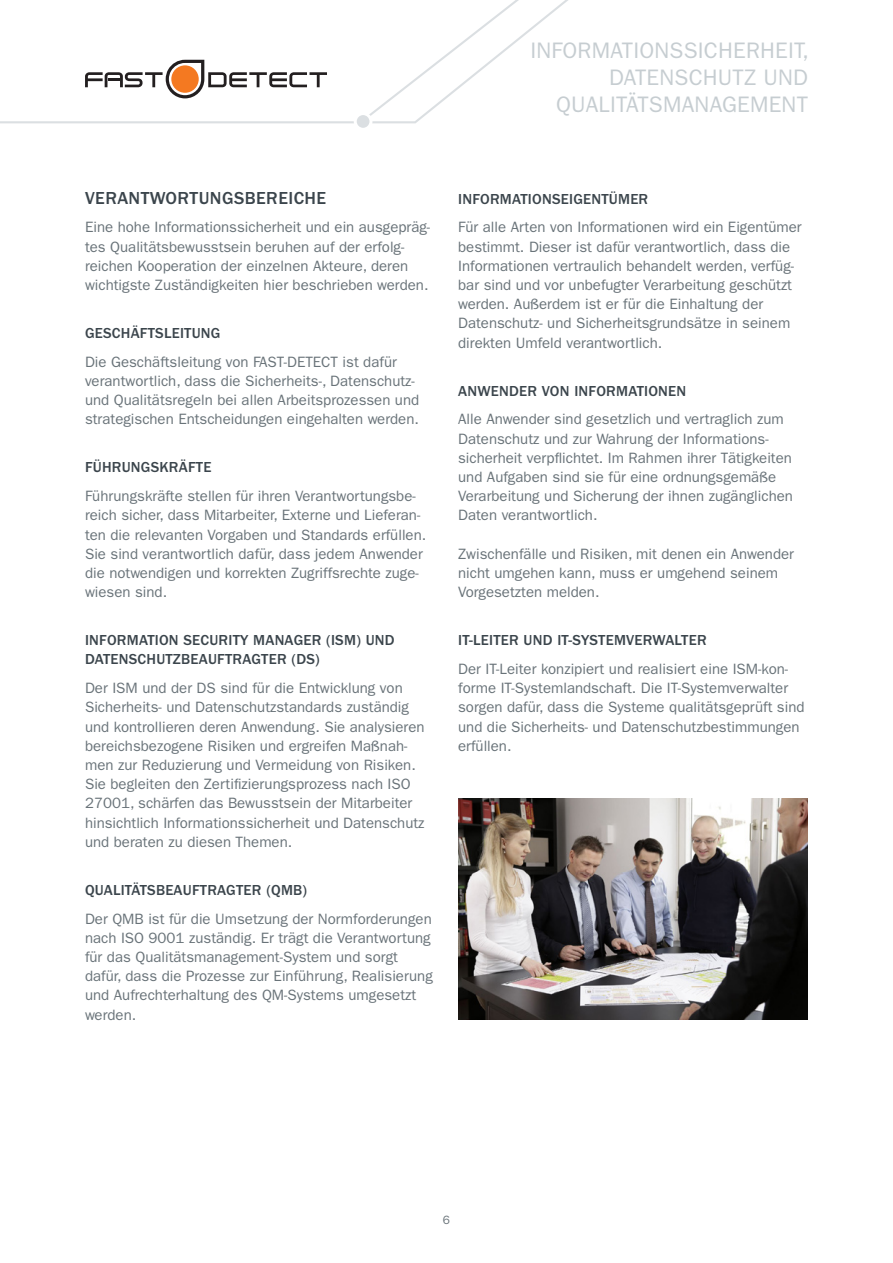
<style>
.page{position:relative;width:893px;height:1263px;background:#fff}
.page>*{position:absolute;margin:0;border:0;box-sizing:border-box;transform-origin:0 0}
.t1{font:22.5px/27px "ITC Franklin Gothic Std";letter-spacing:.01em;color:#c6cdd1;text-align:right}
.Ü1__12pt_16ZAB{font:500 18px "ITC Franklin Gothic Std";letter-spacing:.025em;color:#3b454c}
.Fließ__9_8pt_12_8ZAB{font:15px/19.2px "ITC Franklin Gothic Std";color:#697379}
.Ü2_als_Sub{font:500 15px/19.2px "ITC Franklin Gothic Std";letter-spacing:.015em;color:#3b454c}
.t2{font:12px "ITC Franklin Gothic Std";color:#697379}
</style>
<div class="page">
<svg style="left:0;top:0;width:568px;height:124px"></svg>
<div style="left:355px;top:114px;width:16px;height:15px;background:#dbdfe2;border-radius:50%"></div>
<div style="left:354px;top:112px;width:18px;height:19px;border:3px solid #fff;border-radius:50%"></div>
<img style="left:458px;top:799px;width:350px;height:220px">
<h1 class="t1" style="left:530px;top:37px;width:280px">INFORMATIONSSICHERHEIT,<br>DATENSCHUTZ UND<br>QUALITÄTSMANAGEMENT</h1>
<p class="Ü1__12pt_16ZAB" style="left:85px;top:187px;width:243px">VERANTWORTUNGSBEREICHE</p>
<p class="Fließ__9_8pt_12_8ZAB" style="left:85px;top:218px;width:347px">Eine hohe Informationssicherheit und ein ausgepräg&shy;tes Qualitätsbewusstsein beruhen auf der erfolg&shy;reichen Kooperation der einzelnen Akteure, deren wichtigste Zuständigkeiten hier beschrieben werden.</p>
<p class="Ü2_als_Sub" style="left:85px;top:323px;width:137px">GESCHÄFTSLEITUNG</p>
<p class="Fließ__9_8pt_12_8ZAB" style="left:85px;top:352px;width:336px">Die Geschäftsleitung von FAST-DETECT ist dafür verantwortlich, dass die Sicherheits-, Datenschutz&shy;und Qualitätsregeln bei allen Arbeitsprozessen und strategischen Entscheidungen eingehalten werden.</p>
<p class="Ü2_als_Sub" style="left:85px;top:458px;width:128px">FÜHRUNGSKRÄFTE</p>
<p class="Fließ__9_8pt_12_8ZAB" style="left:85px;top:487px;width:343px">Führungskräfte stellen für ihren Verantwortungsbe&shy;reich sicher, dass Mitarbeiter, Externe und Lieferan&shy;ten die relevanten Vorgaben und Standards erfüllen.<br>Sie sind verantwortlich dafür, dass jedem Anwender die notwendigen und korrekten Zugriffsrechte zuge&shy;wiesen sind.</p>
<p class="Ü2_als_Sub" style="left:85px;top:631px;width:311px">INFORMATION SECURITY MANAGER (ISM) UND<br>DATENSCHUTZBEAUFTRAGTER (DS)</p>
<p class="Fließ__9_8pt_12_8ZAB" style="left:85px;top:679px;width:341px">Der ISM und der DS sind für die Entwicklung von Sicherheits- und Datenschutzstandards zuständig und kontrollieren deren Anwendung. Sie analysieren bereichsbezogene Risiken und ergreifen Maßnah&shy;men zur Reduzierung und Vermeidung von Risiken.<br>Sie begleiten den Zertifizierungsprozess nach ISO 27001, schärfen das Bewusstsein der Mitarbeiter hinsichtlich Informationssicherheit und Datenschutz und beraten zu diesen Themen.</p>
<p class="Ü2_als_Sub" style="left:85px;top:880px;width:224px">QUALITÄTSBEAUFTRAGTER (QMB)</p>
<p class="Fließ__9_8pt_12_8ZAB" style="left:85px;top:909px;width:349px">Der QMB ist für die Umsetzung der Normforderungen nach ISO 9001 zuständig. Er trägt die Verantwortung für das Qualitätsmanagement-System und sorgt dafür, dass die Prozesse zur Einführung, Realisierung und Aufrechterhaltung des QM-Systems umgesetzt werden.</p>
<p class="Ü2_als_Sub" style="left:458px;top:189px;width:192px">INFORMATIONSEIGENTÜMER</p>
<p class="Fließ__9_8pt_12_8ZAB" style="left:458px;top:218px;width:345px">Für alle Arten von Informationen wird ein Eigentümer bestimmt. Dieser ist dafür verantwortlich, dass die Informationen vertraulich behandelt werden, verfüg&shy;bar sind und vor unbefugter Verarbeitung geschützt werden. Außerdem ist er für die Einhaltung der Datenschutz- und Sicherheitsgrundsätze in seinem direkten Umfeld verantwortlich.</p>
<p class="Ü2_als_Sub" style="left:458px;top:381px;width:230px">ANWENDER VON INFORMATIONEN</p>
<p class="Fließ__9_8pt_12_8ZAB" style="left:458px;top:410px;width:336px">Alle Anwender sind gesetzlich und vertraglich zum Datenschutz und zur Wahrung der Informations&shy;sicherheit verpflichtet. Im Rahmen ihrer Tätigkeiten und Aufgaben sind sie für eine ordnungsgemäße Verarbeitung und Sicherung der ihnen zugänglichen Daten verantwortlich.</p>
<p class="Fließ__9_8pt_12_8ZAB" style="left:458px;top:544px;width:337px">Zwischenfälle und Risiken, mit denen ein Anwender nicht umgehen kann, muss er umgehend seinem<br>Vorgesetzten melden.</p>
<p class="Ü2_als_Sub" style="left:458px;top:631px;width:250px">IT-LEITER UND IT-SYSTEMVERWALTER</p>
<p class="Fließ__9_8pt_12_8ZAB" style="left:458px;top:659px;width:348px">Der IT-Leiter konzipiert und realisiert eine ISM-kon&shy;forme IT-Systemlandschaft. Die IT-Systemverwalter sorgen dafür, dass die Systeme qualitätsgeprüft sind und die Sicherheits- und Datenschutzbestimmungen erfüllen.</p>
<p class="t2" style="left:443px;top:1213px;width:9px">6</p>
</div>
